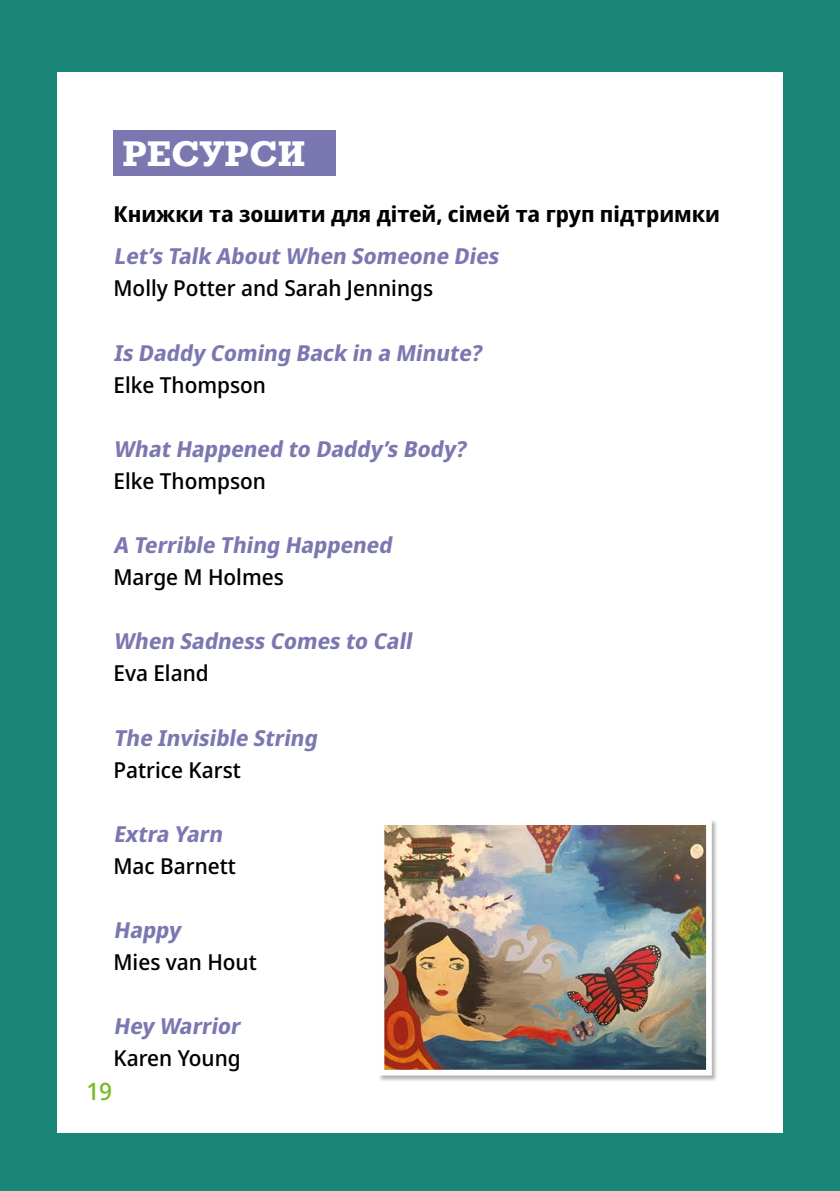
<style>
.page{position:relative;width:840px;height:1191px;background:#fff}
.page>*{position:absolute;margin:0;border:0;box-sizing:border-box;transform-origin:0 0}
.t1{font:700 33.6px "Rockwell Nova";letter-spacing:.01em;color:#fff}
.t2{font:500 24px "Noto Sans Display";color:#7ab929}
.t3{font:italic 700 22px "Noto Sans Display";color:#7b78b1}
.t4{font:500 22px "Noto Sans Display";color:#000}
.t5{font:700 22px "Noto Sans Display";color:#000}
</style>
<div class="page">
<div style="left:0;top:0;width:839px;height:1191px;background:#198677"></div>
<div style="left:57px;top:72px;width:725px;height:1060px;background:#fff"></div>
<div style="left:113px;top:130px;width:222px;height:46px;background:#7b78b1"></div>
<div style="left:378px;top:819px;width:339px;height:263px;background:#000;opacity:.31"></div>
<img style="left:385px;top:826px;width:319px;height:242px">
<div style="left:378px;top:819px;width:333px;height:256px;border:6px solid #fff"></div>
<h1 class="t1" style="left:122px;top:132px;width:184px">РЕСУРСИ</h1>
<p class="t5" style="left:113px;top:199px;width:607px">Книжки та зошити для дітей, сімей та груп підтримки</p>
<p class="t3" style="left:113px;top:241px;width:391px">Let’s Talk AboutWhen Someone Dies</p>
<p class="t4" style="left:113px;top:273px;width:321px">Molly Potter and Sarah Jennings</p>
<p class="t3" style="left:113px;top:337px;width:374px">Is Daddy Coming Back in a Minute?</p>
<p class="t4" style="left:113px;top:369px;width:154px">Elke Thompson</p>
<p class="t3" style="left:113px;top:433px;width:358px">WhatHappened to Daddy’s Body?</p>
<p class="t4" style="left:113px;top:465px;width:154px">Elke Thompson</p>
<p class="t3" style="left:113px;top:529px;width:284px">A Terrible Thing Happened</p>
<p class="t4" style="left:113px;top:561px;width:172px">Marge M Holmes</p>
<p class="t3" style="left:113px;top:626px;width:304px">When Sadness Comes to Call</p>
<p class="t4" style="left:113px;top:658px;width:97px">Eva Eland</p>
<p class="t3" style="left:113px;top:722px;width:210px">The Invisible String</p>
<p class="t4" style="left:113px;top:754px;width:129px">Patrice Karst</p>
<p class="t3" style="left:113px;top:818px;width:115px">Extra Yarn</p>
<p class="t4" style="left:113px;top:850px;width:124px">Mac Barnett</p>
<p class="t3" style="left:113px;top:914px;width:73px">Happy</p>
<p class="t4" style="left:113px;top:946px;width:145px">Mies van Hout</p>
<p class="t3" style="left:113px;top:1010px;width:133px">Hey Warrior</p>
<p class="t4" style="left:113px;top:1042px;width:129px">Karen Young</p>
<p class="t2" style="left:86px;top:1074px;width:27px">19</p>
</div>
